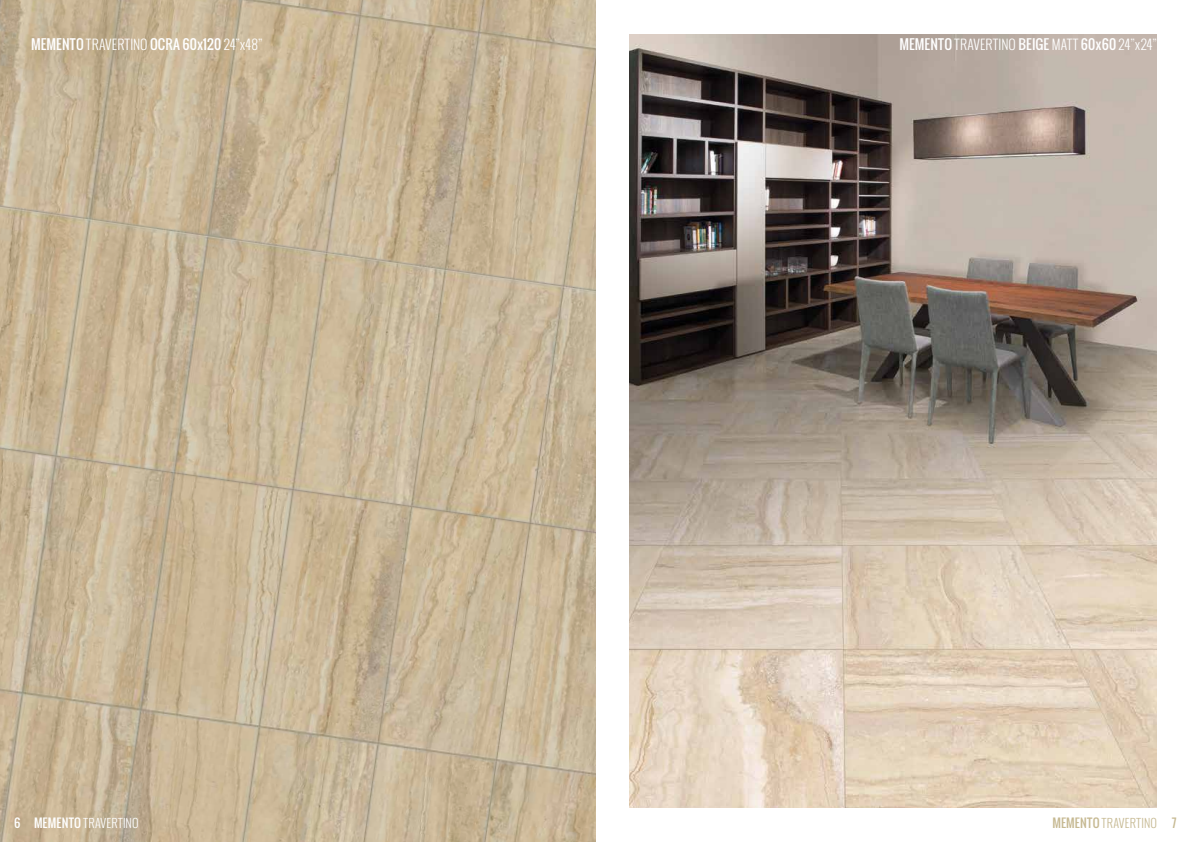
<style>
.page{position:relative;width:1191px;height:842px;background:#fff}
.page>*{position:absolute;margin:0;border:0;box-sizing:border-box;transform-origin:0 0}
.t1{font:300 13.5px "Oswald";letter-spacing:.02em;color:#fff}
.t2{font:13.5px "Oswald";color:#fff}
.t3{font:300 12px "Oswald";letter-spacing:.025em;color:#fff}
.t4{font:300 12px "Oswald";letter-spacing:.025em;color:#c6b992}
.t5{font:12px "Oswald";color:#c6b992}
.s1{font-weight:400}
</style>
<div class="page">
<img style="left:0;top:0;width:595px;height:842px">
<img style="left:629px;top:34px;width:528px;height:774px">
<p class="t2" style="left:31px;top:34px;width:9px">MEME</p>
<p class="t1" style="left:62px;top:35px;width:202px"><span class="s1">NTO</span> TRAVERTINO <span class="s1">OCRA 60x120</span> 24”x48”</p>
<p class="t2" style="left:899px;top:34px;width:9px">MEME</p>
<p class="t1" style="left:930px;top:35px;width:228px"><span class="s1">NTO</span> TRAVERTINO <span class="s1">BEIGE</span> MATT <span class="s1">60x60</span> 24”x24”</p>
<p class="t3" style="left:14px;top:815px;width:126px"><span class="s1">6 MEMENTO</span> TRAVERTINO</p>
<p class="t4" style="left:1052px;top:815px;width:106px"><span class="s1">MEMENTO</span> TRAVERTINO</p>
<p class="t5" style="left:1172px;top:814px;width:6px">7</p>
</div>
